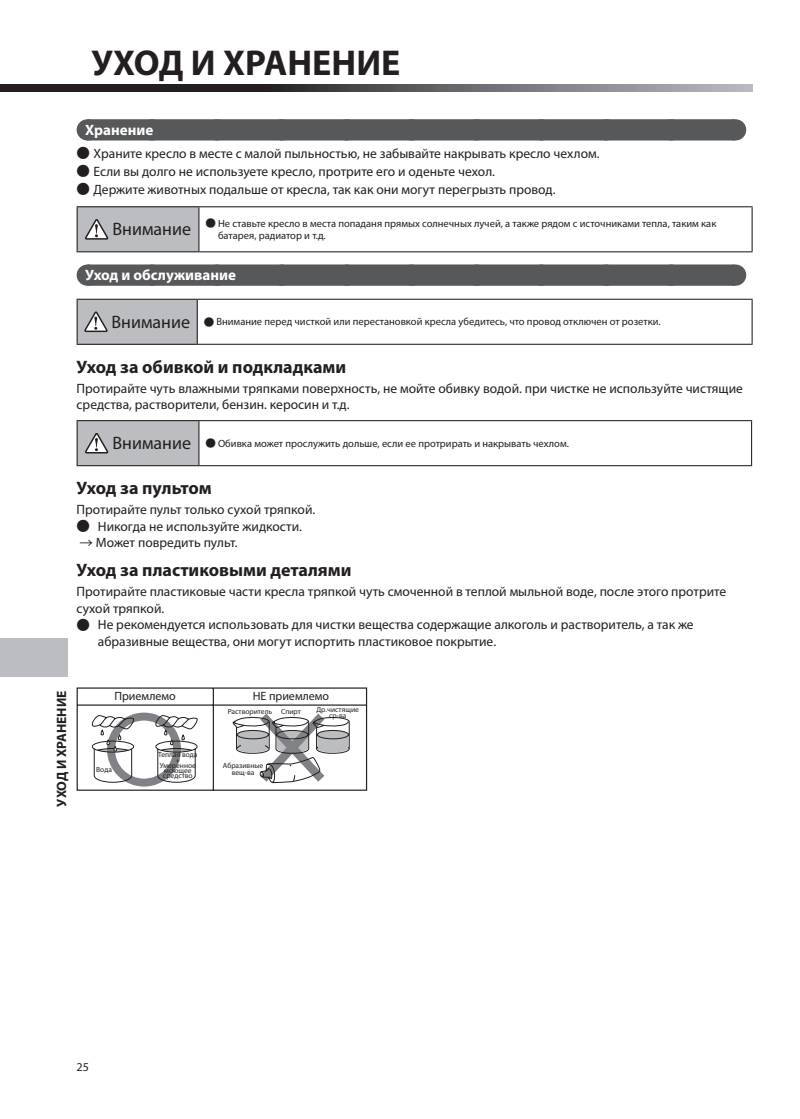
<style>
.page{position:relative;width:800px;height:1119px;background:#fff}
.page>*{position:absolute;margin:0;border:0;box-sizing:border-box;transform-origin:0 0}
.t1{font:700 36px "Myriad Pro";color:#231f20}
.t2{font:700 18px "Myriad Pro";color:#231f20}
.t3{font:700 15px "Myriad Pro";color:#fff}
.t4{font:13.5px/16.5px "Myriad Pro";color:#231f20}
.t5{font:700 13.5px "Myriad Pro";color:#231f20}
.t6{font:12px "Myriad Pro";color:#231f20}
.t7{font:10.5px/12px "Myriad Pro";color:#231f20}
.t8{font:7.5px/6px "Myriad Pro";color:#231f20;text-align:center}
.s1{font-family:"Koz Go Pr 6 N"}
.s2{font-size:18px}
</style>
<div class="page">
<div style="left:0;top:638px;width:68px;height:38px;background:#bcbdc0"></div>
<svg style="left:0;top:84px;width:752px;height:8px;background:#565658"></svg>
<svg style="left:77px;top:687px;width:290px;height:103px"></svg>
<div style="left:87px;top:119px;width:647px;height:21px;background:#57585a"></div>
<svg style="left:153px;top:119px;width:549px;height:1px"></svg>
<svg style="left:734px;top:119px;width:1px;height:21px"></svg>
<div style="left:87px;top:264px;width:647px;height:22px;background:#57585a"></div>
<svg style="left:152px;top:264px;width:550px;height:22px"></svg>
<svg style="left:734px;top:264px;width:1px;height:22px"></svg>
<div style="left:77px;top:207px;width:122px;height:45px;background:#bcbdc0"></div>
<hr style="left:77px;top:206px;width:122px;height:1px;background:#231f20">
<hr style="left:77px;top:207px;width:1px;height:44px;background:#231f20">
<hr style="left:199px;top:206px;width:553px;height:1px;background:#231f20">
<hr style="left:198px;top:207px;width:1px;height:44px;background:#231f20">
<hr style="left:751px;top:207px;width:1px;height:44px;background:#231f20">
<hr style="left:77px;top:251px;width:122px;height:1px;background:#231f20">
<hr style="left:199px;top:251px;width:553px;height:1px;background:#231f20">
<svg style="left:85px;top:219px;width:23px;height:20px"></svg>
<div style="left:77px;top:299px;width:120px;height:45px;background:#bcbdc0"></div>
<hr style="left:77px;top:299px;width:120px;height:1px;background:#231f20">
<hr style="left:77px;top:300px;width:1px;height:44px;background:#231f20">
<hr style="left:197px;top:299px;width:555px;height:1px;background:#231f20">
<hr style="left:197px;top:300px;width:1px;height:44px;background:#231f20">
<hr style="left:751px;top:300px;width:1px;height:44px;background:#231f20">
<hr style="left:77px;top:344px;width:120px;height:1px;background:#231f20">
<hr style="left:197px;top:344px;width:555px;height:1px;background:#231f20">
<svg style="left:84px;top:311px;width:24px;height:21px"></svg>
<div style="left:77px;top:420px;width:122px;height:45px;background:#bcbdc0"></div>
<hr style="left:77px;top:420px;width:122px;height:1px;background:#231f20">
<hr style="left:77px;top:421px;width:1px;height:44px;background:#231f20">
<hr style="left:199px;top:420px;width:553px;height:1px;background:#231f20">
<hr style="left:198px;top:421px;width:1px;height:44px;background:#231f20">
<hr style="left:750px;top:421px;width:2px;height:44px;background:#231f20">
<hr style="left:77px;top:465px;width:122px;height:1px;background:#231f20">
<hr style="left:199px;top:465px;width:553px;height:1px;background:#231f20">
<svg style="left:85px;top:433px;width:23px;height:20px"></svg>
<h1 class="t1" style="left:92px;top:39px;width:310px">УХОД И ХРАНЕНИЕ</h1>
<p class="t3" style="left:85px;top:120px;width:70px">Хранение</p>
<p class="t4" style="left:77px;top:144px;width:524px"><span class="s1">●</span> Храните кресло в месте с малой пыльностью, не забывайте накрывать кресло чехлом.</p>
<p class="t4" style="left:77px;top:162px;width:420px"><span class="s1">●</span> Если вы долго не используете кресло, протрите его и оденьте чехол.</p>
<p class="t4" style="left:77px;top:180px;width:480px"><span class="s1">●</span> Держите животных подальше от кресла, так как они могут перегрызть провод.</p>
<p class="t7" style="left:218px;top:217px;width:499px;text-indent:-106px"><span class="s2">Внимание</span> <span class="s1">●</span> Не ставьте кресло в места попаданя прямых солнечных лучей, а также рядом с источниками тепла, таким как батарея, радиатор и т.д.</p>
<p class="t3" style="left:85px;top:265px;width:152px">Уход и обслуживание</p>
<p class="t7" style="left:111px;top:315px;width:550px"><span class="s2">Внимание</span> <span class="s1">●</span> Внимание перед чисткой или перестановкой кресла убедитесь, что провод отключен от розетки.</p>
<h2 class="t2" style="left:77px;top:355px;width:271px">Уход за обивкой и подкладками</h2>
<p class="t4" style="left:77px;top:380px;width:667px">Протирайте чуть влажными тряпками поверхность, не мойте обивку водой. при чистке не используйте чистящие средства, растворители, бензин. керосин и т.д.</p>
<p class="t7" style="left:112px;top:437px;width:458px"><span class="s2">Внимание</span> <span class="s1">●</span> Обивка может прослужить дольше, если ее протрирать и накрывать чехлом.</p>
<h2 class="t2" style="left:77px;top:476px;width:137px">Уход за пультом</h2>
<p class="t4" style="left:77px;top:501px;width:240px">Протирайте пульт только сухой тряпкой.</p>
<p class="t4" style="left:77px;top:517px;width:227px"><span class="s1">●</span> Никогда не используйте жидкости.</p>
<p class="t4" style="left:79px;top:534px;width:159px"><span class="s1">→</span> Может повредить пульт.</p>
<h2 class="t2" style="left:77px;top:558px;width:276px">Уход за пластиковыми деталями</h2>
<p class="t4" style="left:77px;top:583px;width:651px">Протирайте пластиковые части кресла тряпкой чуть смоченной в теплой мыльной воде, после этого протрите сухой тряпкой.</p>
<p class="t4" style="left:98px;top:616px;width:597px;text-indent:-21px"><span class="s1">●</span> Не рекомендуется использовать для чистки вещества содержащие алкоголь и растворитель, а так же абразивные вещества, они могут испортить пластиковое покрытие.</p>
<p class="t5" style="left:53px;top:806px;width:117px;rotate:-90deg">УХОД И ХРАНЕНИЕ</p>
<p class="t6" style="left:114px;top:688px;width:63px">Приемлемо</p>
<p class="t6" style="left:253px;top:689px;width:78px">НЕ приемлемо</p>
<p class="t8" style="left:96px;top:766px;width:17px">Вода</p>
<p class="t8" style="left:158px;top:751px;width:41px">Теплая вода</p>
<p class="t8" style="left:175px;top:756px;width:6px">+</p>
<p class="t8" style="left:160px;top:762px;width:38px">Умеренное</p>
<p class="t8" style="left:164px;top:767px;width:29px">моющее</p>
<p class="t8" style="left:163px;top:772px;width:31px">средство</p>
<p class="t8" style="left:228px;top:708px;width:75px">Растворитель Спирт</p>
<p class="t8" style="left:316px;top:705px;width:44px">Др.чистящие ср-ва</p>
<p class="t8" style="left:223px;top:761px;width:42px;line-height:7.5px">Абразивные вещ-ва</p>
<p class="t6" style="left:77px;top:1059px;width:14px">25</p>
</div>
